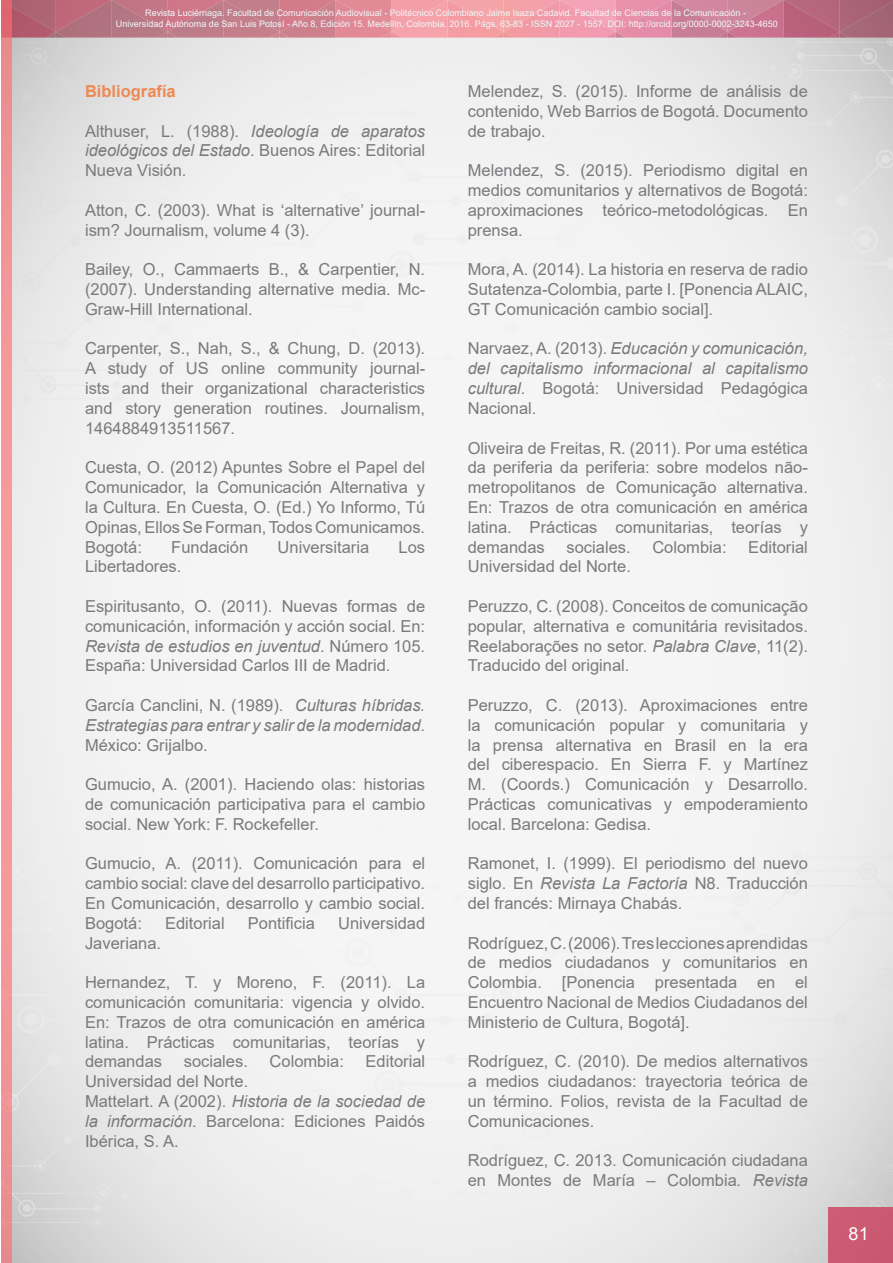
<style>
.page{position:relative;width:893px;height:1263px;background:#fff}
.page>*{position:absolute;margin:0;border:0;box-sizing:border-box;transform-origin:0 0}
.t1{font:18px "Arial";color:#fff}
.t2{font:16.5px/19.8px "Arial";color:#797a7d;text-align:justify}
.t3{font:italic 16.5px/19.8px "Arial";color:#797a7d;text-align:justify}
.t4{font:700 16.5px "Arial";color:#ee8953}
.t5{font:9px/10.8px "Arial";color:#eff8fa;text-align:center}
.s1{font-style:italic}
.s2{font-style:normal}
</style>
<div class="page">
<div style="left:828px;top:1207px;width:65px;height:56px;background:#cb5972"></div>
<img style="left:12px;top:32px;width:881px;height:6px">
<img style="left:12px;top:0;width:881px;height:32px">
<svg style="left:46px;top:32px;width:20px;height:6px"></svg>
<svg style="left:158px;top:32px;width:20px;height:6px"></svg>
<svg style="left:382px;top:32px;width:20px;height:6px"></svg>
<svg style="left:606px;top:32px;width:20px;height:6px"></svg>
<svg style="left:830px;top:32px;width:19px;height:6px"></svg>
<svg style="left:270px;top:32px;width:20px;height:6px"></svg>
<svg style="left:494px;top:32px;width:20px;height:6px"></svg>
<svg style="left:718px;top:32px;width:20px;height:6px"></svg>
<svg style="left:1px;top:0;width:11px;height:1263px;background:#f19497"></svg>
<p class="t5" style="left:116px;top:8px;width:663px">Revista Luciérnaga. Facultad de Comunicación Audiovisual - Politécnico Colombiano Jaime Isaza Cadavid. Facultad de Ciencias de la Comunicación -<br>Universidad Autónoma de San Luis Potosí - Año 8, Edición 15. Medellín, Colombia. 2016. Págs. 63-83 - ISSN 2027 - 1557. DOI: http://orcid.org/0000-0002-3243-4650</p>
<p class="t4" style="left:85px;top:80px;width:92px">Bibliografía</p>
<p class="t2" style="left:85px;top:121px;width:342px">Althuser, L. (1988). <span class="s1">Ideología de aparatos ideológicos del Estado</span>. Buenos Aires: Editorial Nueva Visión.</p>
<p class="t2" style="left:85px;top:200px;width:342px">Atton, C. (2003). What is ‘alternative’ journal&shy;ism? Journalism, volume 4 (3).</p>
<p class="t2" style="left:85px;top:259px;width:342px">Bailey, O., Cammaerts B., &amp; Carpentier, N. (2007). Understanding alternative media. Mc-Graw-Hill International.</p>
<p class="t2" style="left:85px;top:339px;width:342px">Carpenter, S., Nah, S., &amp; Chung, D. (2013).<br>A study of US online community journal&shy;ists and their organizational characteristics and story generation routines. Journalism, 1464884913511567.</p>
<p class="t2" style="left:85px;top:457px;width:342px">Cuesta, O. (2012) Apuntes Sobre el Papel del Comunicador, la Comunicación Alternativa y la Cultura. En Cuesta, O. (Ed.) Yo Informo, Tú Opinas, Ellos Se Forman, Todos Comunicamos.<br>Bogotá:</p>
<p class="t2" style="left:171px;top:537px;width:79px">Fundación</p>
<p class="t2" style="left:278px;top:537px;width:93px">Universitaria</p>
<p class="t2" style="left:399px;top:537px;width:28px">Los</p>
<p class="t2" style="left:85px;top:556px;width:98px">Libertadores.</p>
<p class="t2" style="left:85px;top:596px;width:342px">Espiritusanto, O. (2011). Nuevas formas de comunicación, información y acción social. En:<br><span class="s1">Revista de estudios en juventud</span>. Número 105.<br>España: Universidad Carlos III de Madrid.</p>
<p class="t3" style="left:85px;top:695px;width:342px"><span class="s2">García Canclini, N. (1989).</span> Culturas híbridas.<br>Estrategias para entrar y salir de la modernidad<span class="s2">.<br>México: Grijalbo.</span></p>
<p class="t2" style="left:85px;top:774px;width:342px">Gumucio, A. (2001). Haciendo olas: historias de comunicación participativa para el cambio social. New York: F. Rockefeller.</p>
<p class="t2" style="left:85px;top:853px;width:342px">Gumucio, A. (2011). Comunicación para el cambio social: clave del desarrollo participativo.<br>En Comunicación, desarrollo y cambio social.<br>Bogotá:</p>
<p class="t2" style="left:165px;top:913px;width:61px">Editorial</p>
<p class="t2" style="left:248px;top:913px;width:68px">Pontificia</p>
<p class="t2" style="left:338px;top:913px;width:89px">Universidad</p>
<p class="t2" style="left:85px;top:933px;width:78px">Javeriana.</p>
<p class="t2" style="left:85px;top:972px;width:342px">Hernandez, T. y Moreno, F. (2011). La comunicación comunitaria: vigencia y olvido.<br>En: Trazos de otra comunicación en américa latina. Prácticas comunitarias, teorías y demandas</p>
<p class="t2" style="left:184px;top:1051px;width:66px">sociales.</p>
<p class="t2" style="left:270px;top:1051px;width:76px">Colombia:</p>
<p class="t2" style="left:366px;top:1051px;width:61px">Editorial</p>
<p class="t2" style="left:85px;top:1071px;width:342px;text-align:left">Universidad del Norte.<br>Mattelart. A (2002). <span class="s1">Historia de la sociedad de la información</span>. Barcelona: Ediciones Paidós<br>Ibérica, S. A.</p>
<p class="t2" style="left:468px;top:81px;width:342px">Melendez, S. (2015). Informe de análisis de contenido, Web Barrios de Bogotá. Documento de trabajo.</p>
<p class="t2" style="left:468px;top:160px;width:342px">Melendez, S. (2015). Periodismo digital en medios comunitarios y alternativos de Bogotá: aproximaciones teórico-metodológicas. En prensa.</p>
<p class="t2" style="left:468px;top:259px;width:342px">Mora, A. (2014). La historia en reserva de radio Sutatenza-Colombia, parte I. [Ponencia ALAIC, GT Comunicación cambio social].</p>
<p class="t3" style="left:468px;top:339px;width:342px"><span class="s2">Narvaez, A. (2013).</span> Educación y comunicación, del capitalismo informacional al capitalismo cultural<span class="s2">. Bogotá: Universidad Pedagógica Nacional.</span></p>
<p class="t2" style="left:468px;top:438px;width:342px">Oliveira de Freitas, R. (2011). Por uma estética da periferia da periferia: sobre modelos não&shy;metropolitanos de Comunicação alternativa.<br>En: Trazos de otra comunicación en américa latina. Prácticas comunitarias, teorías y demandas</p>
<p class="t2" style="left:566px;top:537px;width:66px">sociales.</p>
<p class="t2" style="left:652px;top:537px;width:76px">Colombia:</p>
<p class="t2" style="left:748px;top:537px;width:61px">Editorial</p>
<p class="t2" style="left:468px;top:556px;width:165px">Universidad del Norte.</p>
<p class="t2" style="left:468px;top:596px;width:342px">Peruzzo, C. (2008). Conceitos de comunicação popular, alternativa e comunitária revisitados.<br>Reelaborações no setor. <span class="s1">Palabra Clave</span>, 11(2).<br>Traducido del original.</p>
<p class="t2" style="left:468px;top:695px;width:342px">Peruzzo, C. (2013). Aproximaciones entre la comunicación popular y comunitaria y la prensa alternativa en Brasil en la era del ciberespacio. En Sierra F. y Martínez M. (Coords.) Comunicación y Desarrollo.<br>Prácticas comunicativas y empoderamiento local. Barcelona: Gedisa.</p>
<p class="t2" style="left:468px;top:853px;width:342px">Ramonet, I. (1999). El periodismo del nuevo siglo. En <span class="s1">Revista La Factoría</span> N8. Traducción del francés: Mirnaya Chabás.</p>
<p class="t2" style="left:468px;top:933px;width:342px">Rodríguez, C. (2006). Tres lecciones aprendidas de medios ciudadanos y comunitarios en Colombia. [Ponencia presentada en el Encuentro Nacional de Medios Ciudadanos del Ministerio de Cultura, Bogotá].</p>
<p class="t2" style="left:468px;top:1051px;width:342px">Rodríguez, C. (2010). De medios alternativos a medios ciudadanos: trayectoria teórica de un término. Folios, revista de la Facultad de Comunicaciones.</p>
<p class="t2" style="left:468px;top:1150px;width:342px">Rodríguez, C. 2013. Comunicación ciudadana en Montes de María – Colombia<span class="s1">. Revista</span></p>
<p class="t1" style="left:849px;top:1221px;width:22px">81</p>
</div>
